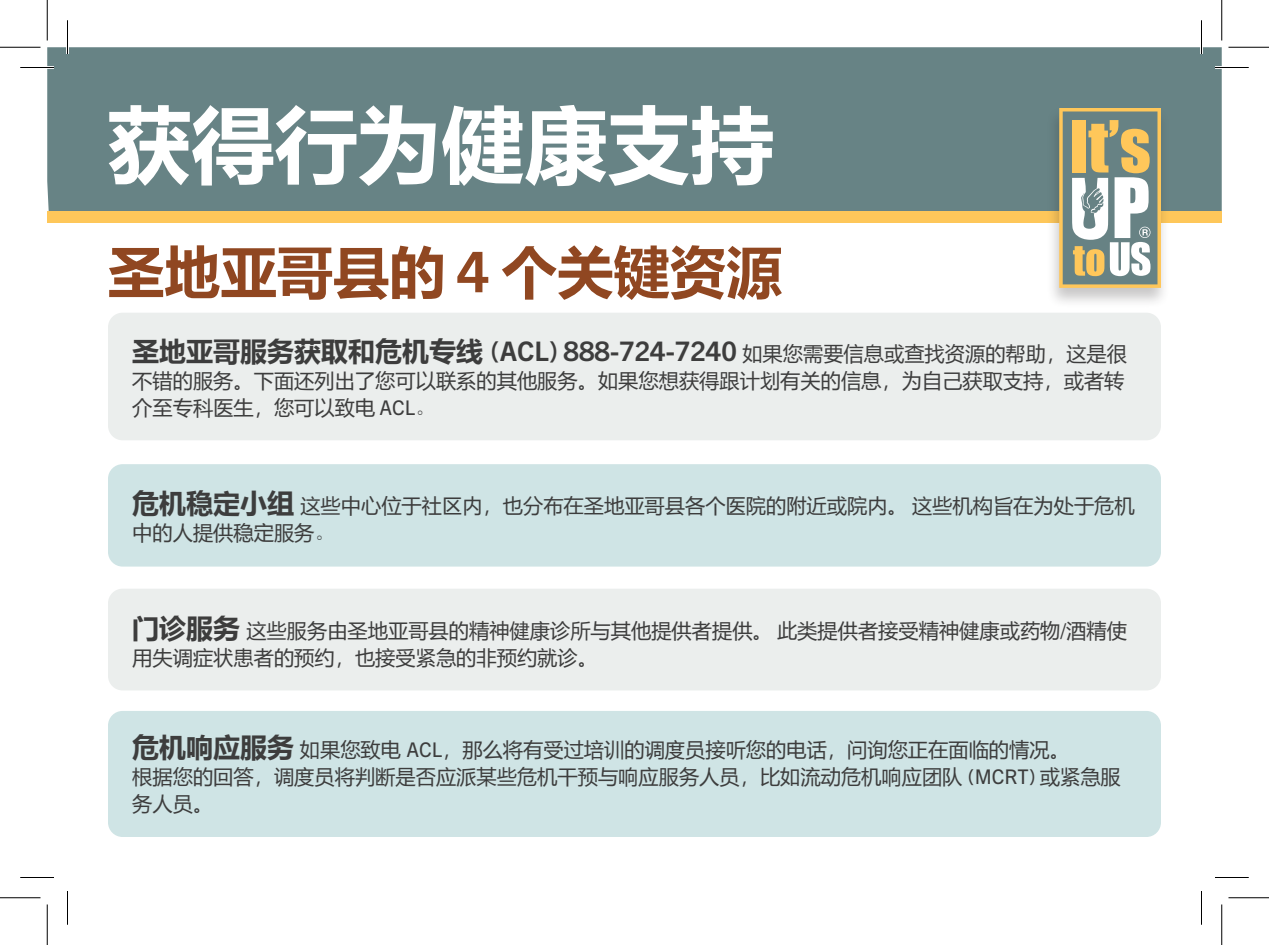
<style>
.page{position:relative;width:1269px;height:945px;background:#fff}
.page>*{position:absolute;margin:0;border:0;box-sizing:border-box;transform-origin:0 0}
.t1{font:700 83.25px "Microsoft Ya Hei";color:#fff}
.t2{font:700 56.25px "Microsoft Ya Hei";color:#904721}
.Paragraph_Style_1{font:20.25px/27px "Microsoft Ya Hei";color:#3d3d3d}
.s1{font-family:"Trade Gothic Next LT Pro"}
.s2{font-weight:700;font-size:27px}
.s3{font-family:"Trade Gothic Next LT Pro";font-weight:700;font-size:27px}
.s4{font-family:"Sim Sun"}
</style>
<div class="page">
<div style="left:47px;top:47px;width:1175px;height:164px;background:#678385"></div>
<div style="left:47px;top:211px;width:1175px;height:12px;background:#fec75a"></div>
<div style="left:108px;top:313px;width:1053px;height:127px;background:#ebeeed;border-radius:15px"></div>
<div style="left:108px;top:589px;width:1053px;height:101px;background:#ebeeed;border-radius:15px"></div>
<div style="left:108px;top:711px;width:1053px;height:126px;background:#cfe4e5;border-radius:15px"></div>
<div style="left:108px;top:464px;width:1053px;height:103px;background:#cfe4e5;border-radius:15px"></div>
<div style="left:1046px;top:106px;width:124px;height:202px;background:#231f20;opacity:.25"></div>
<svg style="left:1059px;top:108px;width:102px;height:180px"></svg>
<hr style="left:20px;top:66px;width:34px;height:3px;background:#fff">
<hr style="left:1215px;top:66px;width:34px;height:3px;background:#fff">
<hr style="left:66px;top:20px;width:3px;height:34px;background:#fff">
<hr style="left:1200px;top:20px;width:3px;height:34px;background:#fff">
<hr style="left:20px;top:67px;width:34px;height:1px;background:#000">
<hr style="left:1215px;top:67px;width:34px;height:1px;background:#000">
<hr style="left:20px;top:877px;width:34px;height:1px;background:#000">
<hr style="left:1215px;top:877px;width:34px;height:1px;background:#000">
<hr style="left:67px;top:20px;width:1px;height:34px;background:#000">
<hr style="left:67px;top:891px;width:1px;height:34px;background:#000">
<hr style="left:1201px;top:20px;width:1px;height:34px;background:#000">
<hr style="left:1201px;top:891px;width:1px;height:34px;background:#000">
<hr style="left:0;top:47px;width:40px;height:1px;background:#000">
<hr style="left:1228px;top:47px;width:41px;height:1px;background:#000">
<hr style="left:0;top:897px;width:40px;height:1px;background:#000">
<hr style="left:1228px;top:897px;width:41px;height:1px;background:#000">
<hr style="left:47px;top:0;width:1px;height:40px;background:#000">
<hr style="left:47px;top:904px;width:1px;height:41px;background:#000">
<hr style="left:1221px;top:0;width:1px;height:40px;background:#000">
<hr style="left:1221px;top:904px;width:1px;height:41px;background:#000">
<p class="t1" style="left:108px;top:86px;width:667px">获得行为健康支持</p>
<p class="t2" style="left:108px;top:233px;width:676px">圣地亚哥县的 <span class="s1">4</span> 个关键资源</p>
<p class="Paragraph_Style_1" style="left:132px;top:339px;width:996px"><span class="s2">圣地亚哥服务获取和危机专线</span> <span class="s3">(ACL) 888-724-7240</span> 如果您需要信息或查找资源的帮助，这是很不错的服务。下面还列出了您可以联系的其他服务。如果您想获得跟计划有关的信息，为自己获取支持，或者转介至专科医生，您可以致电 <span class="s1">ACL</span><span class="s4">。</span></p>
<p class="Paragraph_Style_1" style="left:132px;top:492px;width:1004px"><span class="s2">危机稳定小组</span>这些中心位于社区内，也分布在圣地亚哥县各个医院的附近或院内。这些机构旨在为处于危机中的人提供稳定服务<span class="s4">。</span></p>
<p class="Paragraph_Style_1" style="left:132px;top:616px;width:996px"><span class="s2">门诊服务</span>这些服务由圣地亚哥县的精神健康诊所与其他提供者提供。此类提供者接受精神健康或药物<span class="s1">/</span>酒精使用失调症状患者的预约，也接受紧急的非预约就诊。</p>
<p class="Paragraph_Style_1" style="left:132px;top:735px;width:990px"><span class="s2">危机响应服务</span>如果您致电 <span class="s1">ACL</span>，那么将有受过培训的调度员接听您的电话，问询您正在面临的情况。<br>根据您的回答，调度员将判断是否应派某些危机干预与响应服务人员，比如流动危机响应团队 <span class="s1">(MCRT)</span> 或紧急服务人员。</p>
</div>
